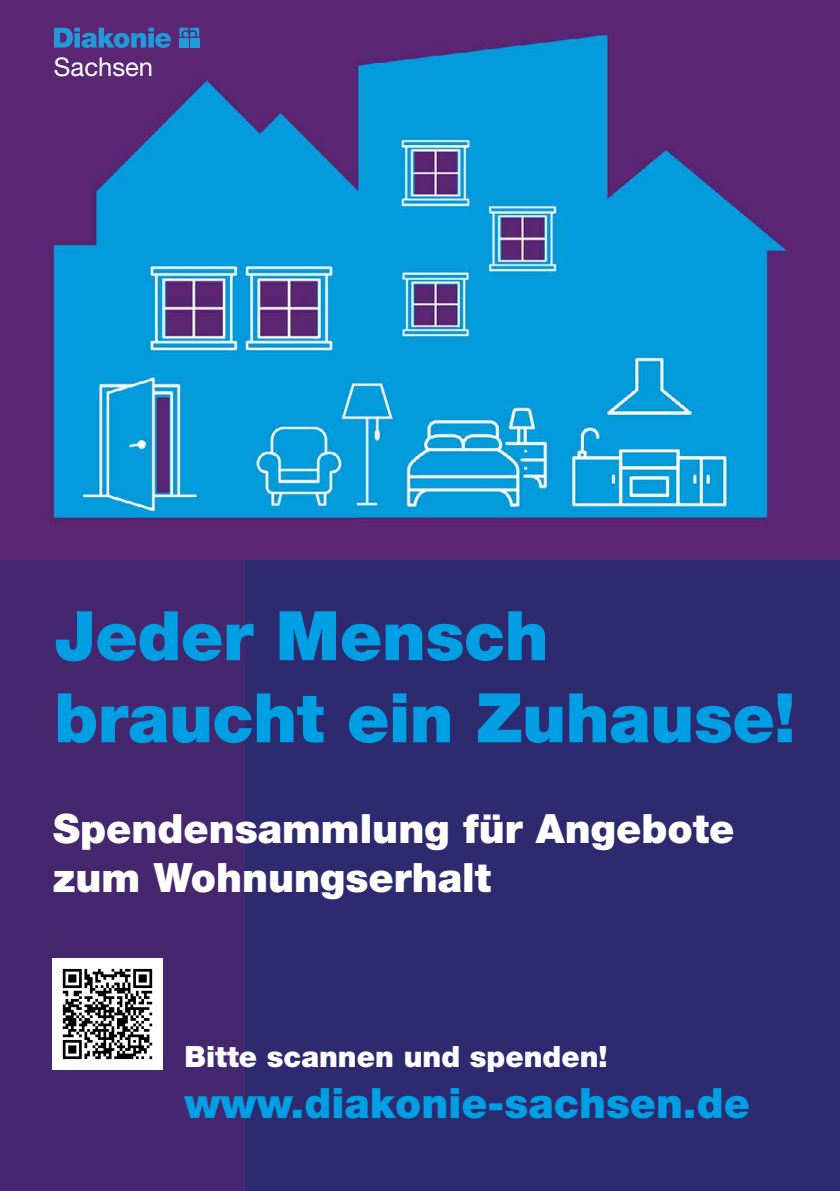
<style>
.page{position:relative;width:840px;height:1191px;background:#fff}
.page>*{position:absolute;margin:0;border:0;box-sizing:border-box;transform-origin:0 0}
.t1{font:900 68.4px/82px "Helvetica Neue LT Std";letter-spacing:-.01em;color:#009fe3}
.t2{font:900 41.8px "Helvetica Neue LT Std";color:#009fe3}
.t3{font:900 40.4px/48.6px "Helvetica Neue LT Std";color:#fff}
.t4{font:900 29.4px "Helvetica Neue LT Std";color:#fff}
.t5{font:25.8px "Helvetica Neue LT Std";color:#fff}
</style>
<div class="page">
<div style="left:243px;top:558px;width:596px;height:633px;background:#2d2a6f"></div>
<div style="left:0;top:558px;width:244px;height:633px;background:#452770"></div>
<img style="left:0;top:0;width:839px;height:560px">
<svg style="left:54px;top:28px;width:117px;height:20px;background:#3968ad"></svg>
<svg style="left:179px;top:28px;width:20px;height:9px"></svg>
<div style="left:179px;top:38px;width:9px;height:10px;background:#209bd8"></div>
<div style="left:190px;top:38px;width:9px;height:10px;background:#209bd8"></div>
<img style="left:53px;top:958px;width:110px;height:111px">
<p class="t5" style="left:54px;top:51px;width:101px">Sachsen</p>
<h1 class="t1" style="left:54px;top:594px;width:742px">Jeder Mensch braucht ein Zuhause!</h1>
<p class="t3" style="left:53px;top:804px;width:682px">Spendensammlung für Angebote zum Wohnungserhalt</p>
<p class="t4" style="left:184px;top:1038px;width:424px">Bitte scannen und spenden!</p>
<p class="t2" style="left:184px;top:1078px;width:566px">www.diakonie-sachsen.de</p>
</div>
